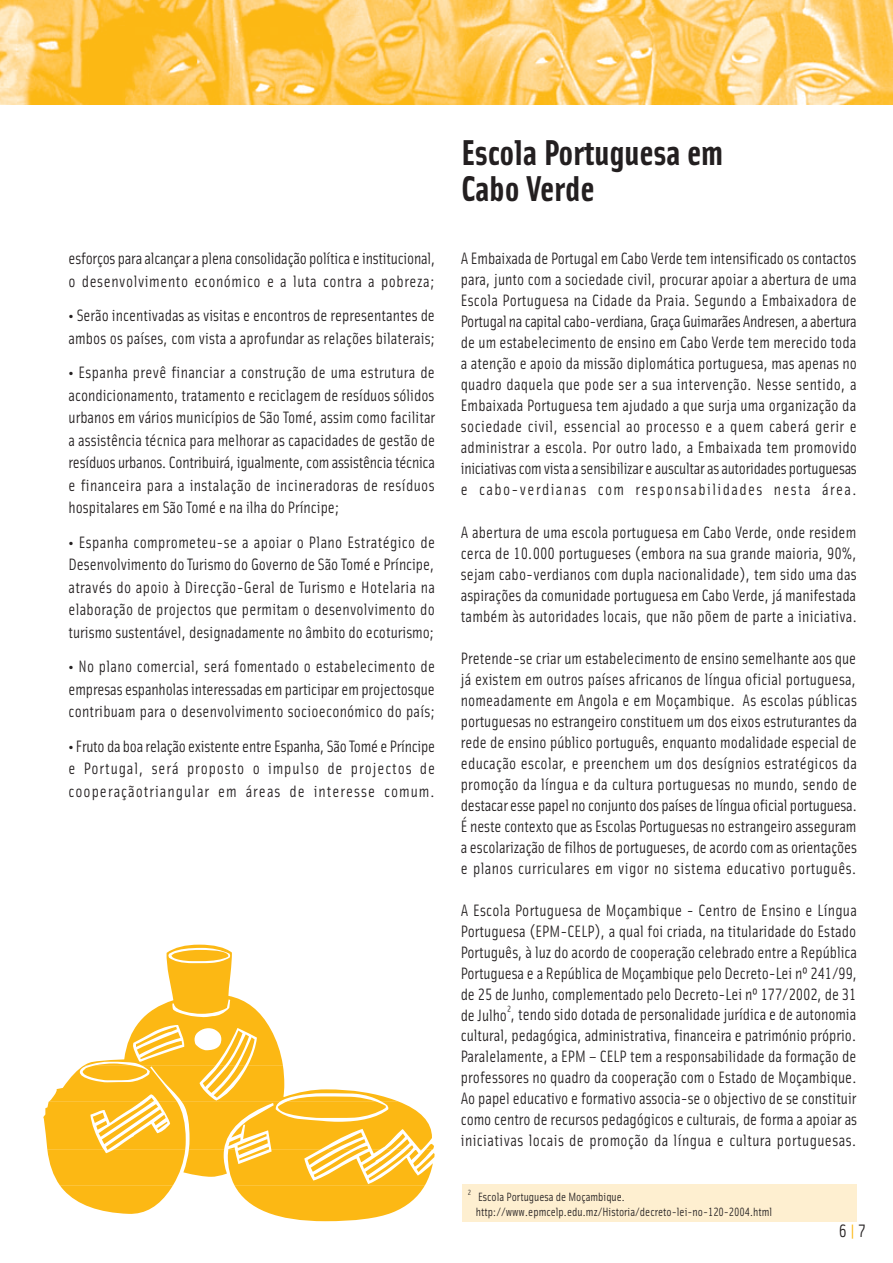
<style>
.page{position:relative;width:893px;height:1263px;background:#fff}
.page>*{position:absolute;margin:0;border:0;box-sizing:border-box;transform-origin:0 0}
.t1{font:700 36px/36px "Solex";color:#231f20}
.t2{font:18px "Solex Regular Lining";color:#231f20}
.t3{font:16.5px/21px "Solex Regular Lining";letter-spacing:.01em;color:#231f20;text-align:justify}
.t4{font:16.5px/22.5px "Solex Regular Lining";letter-spacing:-.015em;color:#231f20}
.t5{font:12px/15px "Solex Regular Lining";color:#231f20}
.t6{font:9px "Solex Regular Lining";color:#231f20}
.t7{font:7.5px "Solex Regular Lining";color:#231f20}
.s1{font-family:"Solex Bold Lining"}
.s2{color:#fcb814}
</style>
<div class="page">
<img style="left:0;top:0;width:893px;height:104px">
<svg style="left:43px;top:945px;width:392px;height:276px"></svg>
<div style="left:462px;top:1185px;width:394px;height:37px;background:#feefd0"></div>
<p class="t4" style="left:69px;top:247px;width:368px">esforços para alcançar a plena consolidação política e institucional, o desenvolvimento económico e a luta contra a pobreza;</p>
<p class="t3" style="left:69px;top:304px;width:368px;line-height:22.5px"><span class="s1">•</span> Serão incentivadas as visitas e encontros de representantes de ambos os países, com vista a aprofundar as relações bilaterais;</p>
<p class="t3" style="left:69px;top:361px;width:368px;line-height:22.5px"><span class="s1">•</span> Espanha prevê financiar a construção de uma estrutura de acondicionamento, tratamento e reciclagem de resíduos sólidos urbanos em vários municípios de São Tomé, assim como facilitar a assistência técnica para melhorar as capacidades de gestão de resíduos urbanos. Contribuirá, igualmente, com assistência técnica e financeira para a instalação de incineradoras de resíduos hospitalares em São Tomé e na ilha do Príncipe;</p>
<p class="t3" style="left:69px;top:531px;width:368px;line-height:22.5px"><span class="s1">•</span> Espanha comprometeu-se a apoiar o Plano Estratégico de Desenvolvimento do Turismo do Governo de São Tomé e Príncipe, através do apoio à Direcção-Geral de Turismo e Hotelaria na elaboração de projectos que permitam o desenvolvimento do turismo sustentável, designadamente no âmbito do ecoturismo;</p>
<p class="t3" style="left:69px;top:655px;width:368px;line-height:22.5px"><span class="s1">•</span> No plano comercial, será fomentado o estabelecimento de empresas espanholas interessadas em participar em projectosque contribuam para o desenvolvimento socioeconómico do país;</p>
<p class="t3" style="left:69px;top:735px;width:368px;line-height:22.5px"><span class="s1">•</span>Fruto da boa relação existente entre Espanha, São Tomé e Príncipe e Portugal, será proposto o impulso de projectos de cooperaçãotriangular em áreas de interesse comum.</p>
<h1 class="t1" style="left:461px;top:134px;width:264px">Escola Portuguesa em<br>Cabo Verde</h1>
<p class="t3" style="left:461px;top:248px;width:398px">A Embaixada de Portugal em Cabo Verde tem intensificado os contactos para, junto com a sociedade civil, procurar apoiar a abertura de uma Escola Portuguesa na Cidade da Praia. Segundo a Embaixadora de Portugal na capital cabo-verdiana, Graça Guimarães Andresen, a abertura de um estabelecimento de ensino em Cabo Verde tem merecido toda a atenção e apoio da missão diplomática portuguesa, mas apenas no quadro daquela que pode ser a sua intervenção. Nesse sentido, a Embaixada Portuguesa tem ajudado a que surja uma organização da sociedade civil, essencial ao processo e a quem caberá gerir e administrar a escola. Por outro lado, a Embaixada tem promovido iniciativas com vista a sensibilizar e auscultar as autoridades portuguesas e cabo-verdianas com responsabilidades nesta área.</p>
<p class="t3" style="left:461px;top:521px;width:398px">A abertura de uma escola portuguesa em Cabo Verde, onde residem cerca de 10.000 portugueses (embora na sua grande maioria, 90%, sejam cabo-verdianos com dupla nacionalidade), tem sido uma das aspirações da comunidade portuguesa em Cabo Verde, já manifestada também às autoridades locais, que não põem de parte a iniciativa.</p>
<p class="t3" style="left:461px;top:647px;width:398px">Pretende-se criar um estabelecimento de ensino semelhante aos que já existem em outros países africanos de língua oficial portuguesa, nomeadamente em Angola e em Moçambique. As escolas públicas portuguesas no estrangeiro constituem um dos eixos estruturantes da rede de ensino público português, enquanto modalidade especial de educação escolar, e preenchem um dos desígnios estratégicos da promoção da língua e da cultura portuguesas no mundo, sendo de destacar esse papel no conjunto dos países de língua oficial portuguesa.<br>É neste contexto que as Escolas Portuguesas no estrangeiro asseguram a escolarização de filhos de portugueses, de acordo com as orientações e planos curriculares em vigor no sistema educativo português.</p>
<p class="t3" style="left:461px;top:899px;width:398px">A Escola Portuguesa de Moçambique - Centro de Ensino e Língua Portuguesa (EPM-CELP), a qual foi criada, na titularidade do Estado Português, à luz do acordo de cooperação celebrado entre a República Portuguesa e a República de Moçambique pelo Decreto-Lei nº 241/99, de 25 de Junho, complementado pelo Decreto-Lei nº 177/2002, de 31 de Julho , tendo sido dotada de personalidade jurídica e de autonomia</p>
<p class="t6" style="left:507px;top:1003px;width:5px">2</p>
<p class="t3" style="left:461px;top:1025px;width:398px">cultural, pedagógica, administrativa, financeira e património próprio.<br>Paralelamente, a EPM – CELP tem a responsabilidade da formação de professores no quadro da cooperação com o Estado de Moçambique.<br>Ao papel educativo e formativo associa-se o objectivo de se constituir como centro de recursos pedagógicos e culturais, de forma a apoiar as iniciativas locais de promoção da língua e cultura portuguesas.</p>
<p class="t7" style="left:468px;top:1187px;width:5px">2</p>
<p class="t5" style="left:476px;top:1189px;width:298px">Escola Portuguesa de Moçambique. http://www.epmcelp.edu.mz/Historia/decreto-lei-no-120-2004.html</p>
<p class="t2" style="left:839px;top:1220px;width:29px">6<span class="s2">|</span>7</p>
</div>
